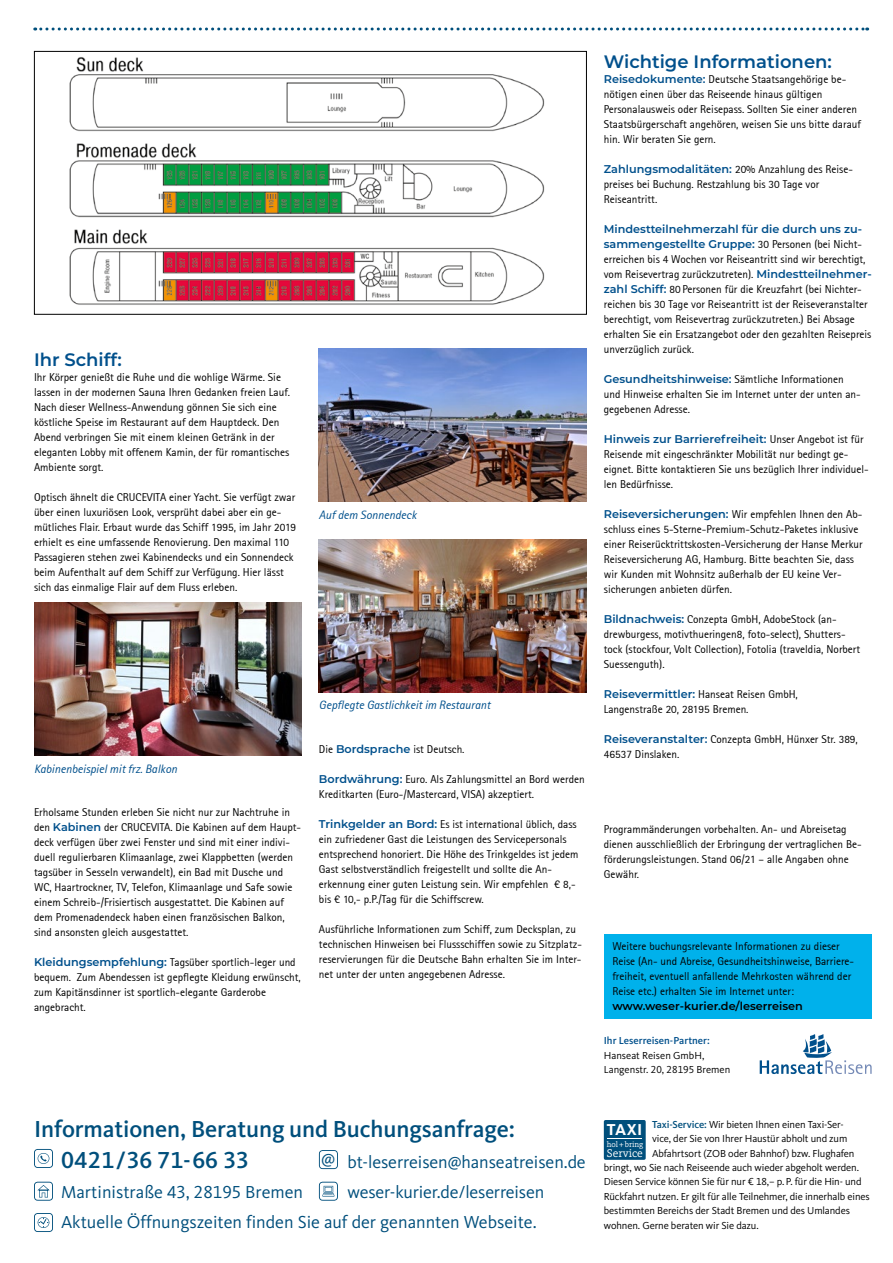
<style>
.page{position:relative;width:893px;height:1263px;background:#fff}
.page>*{position:absolute;margin:0;border:0;box-sizing:border-box;transform-origin:0 0}
.t1{font:500 24px/31.5px "Kievit OT";letter-spacing:-.005em;color:#004f7c}
.t2{font:18px/30px "Kievit OT";color:#004f7c}
.t3{font:600 18px "Montserrat";color:#00508c}
.t4{font:18px "Kievit Slab OT";color:#004f7c}
.t5{font:700 16.35px "Kievit OT";color:#fff}
.t6{font:italic 12px "Rotis Sans Serif";color:#00508c}
.t7{font:11.55px "Kievit Slab OT";color:#fff}
.t8{font:11.25px/15px "Rotis Sans Serif";color:#000}
.t9{font:600 11.25px/15px "Montserrat";color:#00508c}
.t10{font:600 11.25px "Montserrat";color:#000}
.t11{font:10.5px/14.4px "Kievit OT";letter-spacing:-.01em;color:#000}
.t12{font:500 10.5px "Kievit OT";color:#00508c}
.t13{font:8.25px "Kievit Slab OT";letter-spacing:-.005em;color:#fff}
.s1{font-family:"Montserrat";font-weight:600;color:#00508c}
.s2{font-family:"Rotis Sans Serif";font-weight:400;color:#000}
.s3{font-weight:500;color:#004f7c}
</style>
<div class="page">
<svg style="left:319px;top:1182px;width:19px;height:19px"></svg>
<svg style="left:34px;top:1149px;width:19px;height:19px"></svg>
<svg style="left:34px;top:1182px;width:19px;height:19px"></svg>
<svg style="left:34px;top:1213px;width:19px;height:19px"></svg>
<svg style="left:319px;top:1150px;width:19px;height:19px"></svg>
<div style="left:604px;top:1120px;width:42px;height:40px;background:#004f7c;border-radius:2px"></div>
<hr style="left:607px;top:1138px;width:35px;height:1px;background:#fff">
<svg style="left:760px;top:1034px;width:112px;height:40px"></svg>
<div style="left:604px;top:934px;width:268px;height:85px;background:#00b1eb"></div>
<svg style="left:35px;top:28px;width:833px;height:3px"></svg>
<img style="left:69px;top:57px;width:476px;height:248px">
<div style="left:34px;top:51px;width:553px;height:264px;border:1px solid #000"></div>
<img style="left:34px;top:603px;width:268px;height:153px">
<img style="left:319px;top:349px;width:268px;height:153px">
<img style="left:319px;top:539px;width:268px;height:153px">
<h2 class="t3" style="left:34px;top:347px;width:89px">Ihr Schiff:</h2>
<p class="t8" style="left:34px;top:370px;width:258px">Ihr Körper genießt die Ruhe und die wohlige Wärme. Sie lassen in der modernen Sauna Ihren Gedanken freien Lauf.<br>Nach dieser Wellness-Anwendung gönnen Sie sich eine köstliche Speise im Restaurant auf dem Hauptdeck. Den Abend verbringen Sie mit einem kleinen Getränk in der eleganten Lobby mit offenem Kamin, der für romantisches Ambiente sorgt.</p>
<p class="t8" style="left:34px;top:490px;width:264px">Optisch ähnelt die CRUCEVITA einer Yacht. Sie verfügt zwar über einen luxuriösen Look, versprüht dabei aber ein ge&shy;mütliches Flair. Erbaut wurde das Schiff 1995, im Jahr 2019 erhielt es eine umfassende Renovierung. Den maximal 110<br>Passagieren stehen zwei Kabinendecks und ein Sonnendeck beim Aufenthalt auf dem Schiff zur Verfügung. Hier lässt sich das einmalige Flair auf dem Fluss erleben.</p>
<p class="t6" style="left:319px;top:508px;width:99px">Auf dem Sonnendeck</p>
<p class="t6" style="left:34px;top:762px;width:145px">Kabinenbeispiel mit frz. Balkon</p>
<p class="t8" style="left:34px;top:805px;width:269px">Erholsame Stunden erleben Sie nicht nur zur Nachtruhe in den <span class="s1">Kabinen</span> der CRUCEVITA. Die Kabinen auf dem Haupt&shy;deck verfügen über zwei Fenster und sind mit einer indivi&shy;duell regulierbaren Klimaanlage, zwei Klappbetten (werden tagsüber in Sesseln verwandelt), ein Bad mit Dusche und WC, Haartrockner, TV, Telefon, Klimaanlage und Safe sowie einem Schreib-/Frisiertisch ausgestattet. Die Kabinen auf dem Promenadendeck haben einen französischen Balkon, sind ansonsten gleich ausgestattet.</p>
<p class="t8" style="left:34px;top:955px;width:268px"><span class="s1">Kleidungsempfehlung:</span> Tagsüber sportlich-leger und bequem. Zum Abendessen ist gepflegte Kleidung erwünscht, zum Kapitänsdinner ist sportlich-elegante Garderobe angebracht.</p>
<p class="t6" style="left:319px;top:698px;width:173px">Gepflegte Gastlichkeit im Restaurant</p>
<p class="t8" style="left:319px;top:741px;width:147px">Die <span class="s1">Bordsprache</span> ist Deutsch.</p>
<p class="t8" style="left:319px;top:771px;width:267px"><span class="s1">Bordwährung:</span> Euro. Als Zahlungsmittel an Bord werden<br>Kreditkarten (Euro-/Mastercard, VISA) akzeptiert.</p>
<p class="t8" style="left:319px;top:816px;width:261px"><span class="s1">Trinkgelder an Bord:</span> Es ist international üblich, dass ein zufriedener Gast die Leistungen des Servicepersonals entsprechend honoriert. Die Höhe des Trinkgeldes ist jedem Gast selbstverständlich freigestellt und sollte die An&shy;erkennung einer guten Leistung sein. Wir empfehlen € 8,- bis € 10,- p.P./Tag für die Schiffscrew.</p>
<p class="t8" style="left:319px;top:921px;width:265px">Ausführliche Informationen zum Schiff, zum Decksplan, zu technischen Hinweisen bei Flussschiffen sowie zu Sitzplatz&shy;reservierungen für die Deutsche Bahn erhalten Sie im Inter&shy;net unter der unten angegebenen Adresse.</p>
<h1 class="t1" style="left:61px;top:1113px;width:456px;text-indent:-27px">Informationen, Beratung und Buchungsanfrage:<br>0421/36 71-66 33</h1>
<h2 class="t4" style="left:321px;top:1148px;width:16px">@</h2>
<h2 class="t2" style="left:348px;top:1147px;width:240px">bt-leserreisen@hanseatreisen.de</h2>
<h2 class="t2" style="left:61px;top:1177px;width:244px">Martinistraße 43, 28195 Bremen</h2>
<h2 class="t2" style="left:61px;top:1177px;width:485px;text-indent:287px">weser-kurier.de/leserreisen<br>Aktuelle Öffnungszeiten finden Sie auf der genannten Webseite.</h2>
<h2 class="t3" style="left:604px;top:49px;width:230px">Wichtige Informationen:</h2>
<p class="t8" style="left:604px;top:72px;width:259px"><span class="s1">Reisedokumente:</span> Deutsche Staatsangehörige be&shy;nötigen einen über das Reiseende hinaus gültigen Personalausweis oder Reisepass. Sollten Sie einer anderen Staatsbürgerschaft angehören, weisen Sie uns bitte darauf hin. Wir beraten Sie gern.</p>
<p class="t8" style="left:604px;top:162px;width:251px"><span class="s1">Zahlungsmodalitäten:</span> 20% Anzahlung des Reise&shy;preises bei Buchung. Restzahlung bis 30 Tage vor<br>Reiseantritt.</p>
<p class="t9" style="left:604px;top:221px;width:260px">Mindestteilnehmerzahl für die durch uns zu&shy;sammengestellte Gruppe: <span class="s2">30 Personen (bei Nicht-</span></p>
<p class="t8" style="left:604px;top:252px;width:269px">erreichen bis 4 Wochen vor Reiseantritt sind wir berechtigt, vom Reisevertrag zurückzutreten). <span class="s1">Mindestteilnehmer&shy;zahl Schiff:</span> 80 Personen für die Kreuzfahrt (bei Nichter&shy;reichen bis 30 Tage vor Reiseantritt ist der Reiseveranstalter berechtigt, vom Reisevertrag zurückzutreten.) Bei Absage erhalten Sie ein Ersatzangebot oder den gezahlten Reisepreis unverzüglich zurück.</p>
<p class="t8" style="left:604px;top:372px;width:258px"><span class="s1">Gesundheitshinweise:</span> Sämtliche Informationen und Hinweise erhalten Sie im Internet unter der unten an&shy;gegebenen Adresse.</p>
<p class="t9" style="left:604px;top:431px;width:261px">Hinweis zur Barrierefreiheit: <span class="s2">Unser Angebot ist für</span></p>
<p class="t8" style="left:604px;top:447px;width:266px">Reisende mit eingeschränkter Mobilität nur bedingt ge&shy;eignet. Bitte kontaktieren Sie uns bezüglich Ihrer individuel&shy;len Bedürfnisse.</p>
<p class="t8" style="left:604px;top:507px;width:260px"><span class="s1">Reiseversicherungen:</span> Wir empfehlen Ihnen den Ab&shy;schluss eines 5-Sterne-Premium-Schutz-Paketes inklusive einer Reiserücktrittskosten-Versicherung der Hanse Merkur Reiseversicherung AG, Hamburg. Bitte beachten Sie, dass wir Kunden mit Wohnsitz außerhalb der EU keine Ver&shy;sicherungen anbieten dürfen.</p>
<p class="t8" style="left:604px;top:612px;width:258px"><span class="s1">Bildnachweis:</span> Conzepta GmbH, AdobeStock (an&shy;drewburgess, motivthueringen8, foto-select), Shutters&shy;tock (stockfour, Volt Collection), Fotolia (traveldia, Norbert Suessenguth).</p>
<p class="t8" style="left:604px;top:687px;width:196px"><span class="s1">Reisevermittler:</span> Hanseat Reisen GmbH,<br>Langenstraße 20, 28195 Bremen.</p>
<p class="t8" style="left:604px;top:732px;width:256px"><span class="s1">Reiseveranstalter:</span> Conzepta GmbH, Hünxer Str. 389,<br>46537 Dinslaken.</p>
<p class="t8" style="left:604px;top:822px;width:259px">Programmänderungen vorbehalten. An- und Abreisetag dienen ausschließlich der Erbringung der vertraglichen Be&shy;förderungsleistungen. Stand 06/21 – alle Angaben ohne Gewähr.</p>
<p class="t8" style="left:612px;top:939px;width:243px">Weitere buchungsrelevante Informationen zu dieser Reise (An- und Abreise, Gesundheitshinweise, Barriere&shy;freiheit, eventuell anfallende Mehrkosten während der Reise etc.) erhalten Sie im Internet unter:</p>
<p class="t10" style="left:612px;top:998px;width:192px">www.weser-kurier.de/leserreisen</p>
<p class="t12" style="left:604px;top:1035px;width:108px">Ihr Leserreisen-Partner:</p>
<p class="t11" style="left:604px;top:1048px;width:128px">Hanseat Reisen GmbH,<br>Langenstr. 20, 28195 Bremen</p>
<p class="t11" style="left:652px;top:1117px;width:193px"><span class="s3">Taxi-Service:</span> Wir bieten Ihnen einen Taxi-Ser-</p>
<p class="t11" style="left:652px;top:1132px;width:197px">vice, der Sie von Ihrer Haustür abholt und zum</p>
<p class="t11" style="left:652px;top:1146px;width:204px">Abfahrts ort (ZOB oder Bahnhof) bzw. Flughafen</p>
<p class="t11" style="left:604px;top:1160px;width:257px">bringt, wo Sie nach Reiseende auch wieder abgeholt werden.</p>
<p class="t11" style="left:604px;top:1175px;width:259px">Diesen Service können Sie für nur € 18,– p. P. für die Hin- und</p>
<p class="t11" style="left:604px;top:1189px;width:267px">Rückfahrt nutzen. Er gilt für alle Teilnehmer, die innerhalb eines</p>
<p class="t11" style="left:604px;top:1204px;width:248px">bestimmten Bereichs der Stadt Bremen und des Umlandes</p>
<p class="t11" style="left:604px;top:1218px;width:156px">wohnen. Gerne beraten wir Sie dazu.</p>
<h3 class="t5" style="left:607px;top:1120px;width:37px">TAXI</h3>
<p class="t13" style="left:607px;top:1139px;width:38px">hol + bring</p>
<p class="t7" style="left:607px;top:1146px;width:37px">Service</p>
</div>
